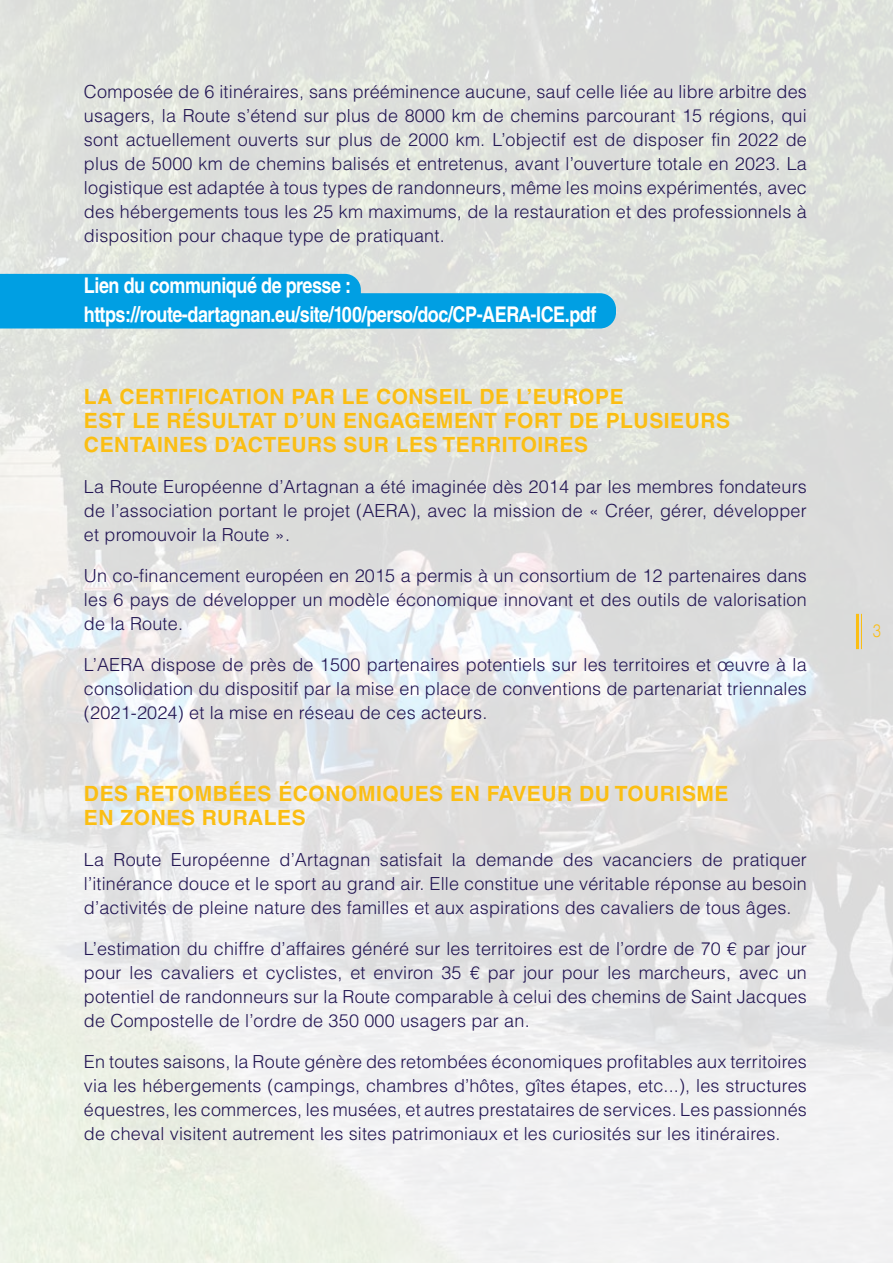
<style>
.page{position:relative;width:893px;height:1263px;background:#fff}
.page>*{position:absolute;margin:0;border:0;box-sizing:border-box;transform-origin:0 0}
.t1{font:700 21.6px/28.2px "Helvetica LT Std";letter-spacing:-.025em;color:#fff;scale:.83 1}
.t2{font:700 21px/24px "Helvetica LT Std";letter-spacing:.025em;color:#fbbe13}
.t3{font:300 18px/24px "Helvetica LT Std";letter-spacing:.01em;color:#211452;text-align:justify}
.t4{font:300 18px "Helvetica LT Std";color:#fbbe13;scale:.82 1}
</style>
<div class="page">
<img style="left:0;top:0;width:893px;height:1263px">
<svg style="left:0;top:274px;width:616px;height:54px;background:#20a8e2"></svg>
<hr style="left:861px;top:614px;width:1px;height:35px;background:#fbbe13">
<hr style="left:856px;top:614px;width:3px;height:35px;background:#fbbe13">
<p class="t3" style="left:84px;top:79px;width:724px">Composée de 6 itinéraires, sans prééminence aucune, sauf celle liée au libre arbitre des usagers, la Route s’étend sur plus de 8000 km de chemins parcourant 15 régions, qui sont actuellement ouverts sur plus de 2000 km. L’objectif est de disposer fin 2022 de plus de 5000 km de chemins balisés et entretenus, avant l’ouverture totale en 2023. La logistique est adaptée à tous types de randonneurs, même les moins expérimentés, avec des hébergements tous les 25 km maximums, de la restauration et des professionnels à disposition pour chaque type de pratiquant.</p>
<p class="t1" style="left:84px;top:271px;width:619px">Lien du communiqué de presse : https://route-dartagnan.eu/site/100/perso/doc/CP-AERA-ICE.pdf</p>
<p class="t2" style="left:84px;top:384px;width:648px">LA CERTIFICATION PAR LE CONSEIL DE L’EUROPE<br>EST LE RÉSULTAT D’UN ENGAGEMENT FORT DE PLUSIEURS<br>CENTAINES D’ACTEURS SUR LES TERRITOIRES</p>
<p class="t3" style="left:84px;top:474px;width:724px">La Route Européenne d’Artagnan a été imaginée dès 2014 par les membres fondateurs de l’association portant le projet (AERA), avec la mission de « Créer, gérer, développer et promouvoir la Route ».</p>
<p class="t3" style="left:84px;top:563px;width:724px">Un co-financement européen en 2015 a permis à un consortium de 12 partenaires dans les 6 pays de développer un modèle économique innovant et des outils de valorisation de la Route.</p>
<p class="t3" style="left:84px;top:652px;width:724px">L’AERA dispose de près de 1500 partenaires potentiels sur les territoires et œuvre à la consolidation du dispositif par la mise en place de conventions de partenariat triennales (2021-2024) et la mise en réseau de ces acteurs.</p>
<p class="t2" style="left:84px;top:781px;width:646px">DES RETOMBÉES ÉCONOMIQUES EN FAVEUR DU TOURISME<br>EN ZONES RURALES</p>
<p class="t3" style="left:84px;top:847px;width:724px">La Route Européenne d’Artagnan satisfait la demande des vacanciers de pratiquer l’itinérance douce et le sport au grand air. Elle constitue une véritable réponse au besoin d’activités de pleine nature des familles et aux aspirations des cavaliers de tous âges.</p>
<p class="t3" style="left:84px;top:936px;width:724px">L’estimation du chiffre d’affaires généré sur les territoires est de l’ordre de 70 € par jour pour les cavaliers et cyclistes, et environ 35 € par jour pour les marcheurs, avec un potentiel de randonneurs sur la Route comparable à celui des chemins de Saint Jacques de Compostelle de l’ordre de 350 000 usagers par an.</p>
<p class="t3" style="left:84px;top:1049px;width:724px">En toutes saisons, la Route génère des retombées économiques profitables aux territoires via les hébergements (campings, chambres d’hôtes, gîtes étapes, etc...), les structures équestres, les commerces, les musées, et autres prestataires de services. Les passionnés de cheval visitent autrement les sites patrimoniaux et les curiosités sur les itinéraires.</p>
<p class="t4" style="left:873px;top:619px;width:12px">3</p>
</div>
